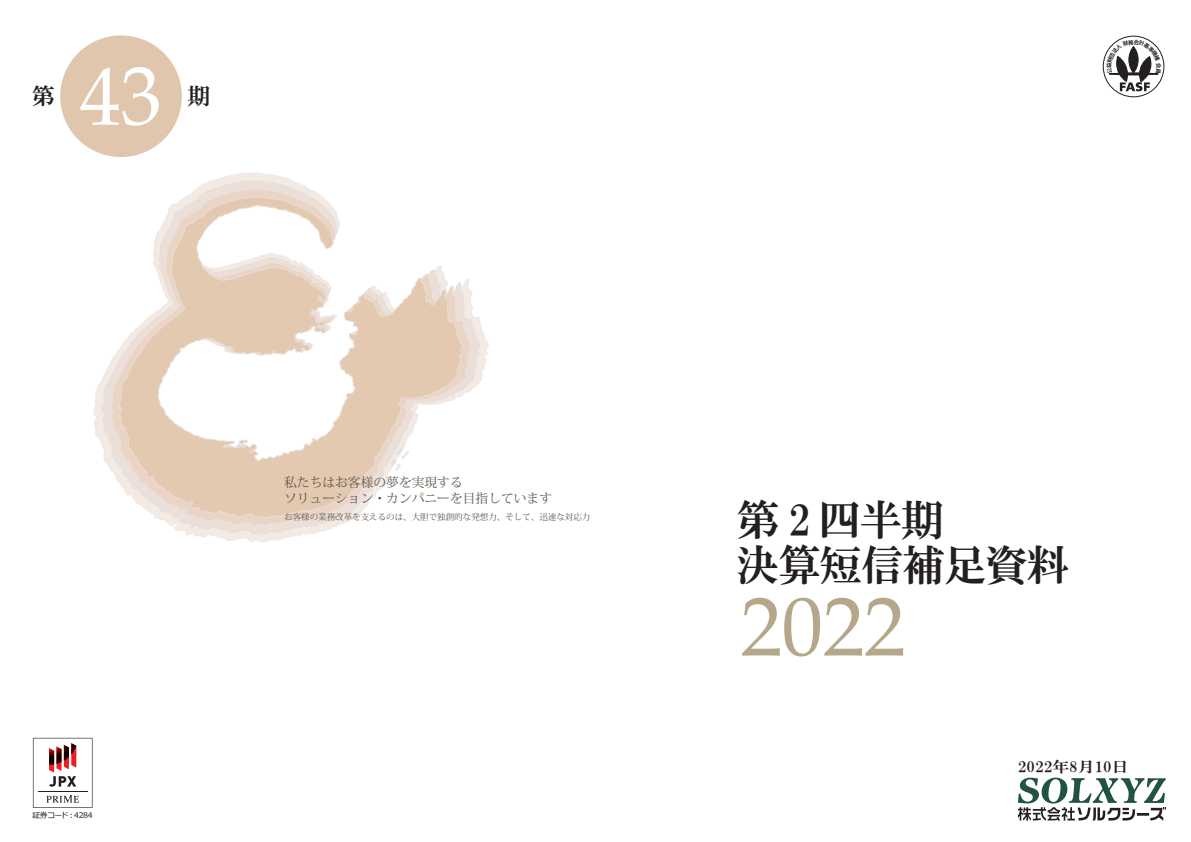
<style>
.page{position:relative;width:1191px;height:842px;background:#fff}
.page>*{position:absolute;margin:0;border:0;box-sizing:border-box;transform-origin:0 0}
.t1{font:82.2px "Book Antiqua";color:#b5a78a}
.t2{font:82.2px "Book Antiqua";color:#fff}
.t3{font:42.5px/45.4px "HGP Mincho E";letter-spacing:-.025em;color:#231f20}
.t4{font:22.7px "HGP Mincho E";color:#231f20}
.t5{font:14.9px "HGP Mincho E";color:#231f20;scale:1.12 1}
.t6{font:12.8px/16.3px "Koz Min Pr 6 N";color:#5e534a}
.t7{font:8.5px "Koz Min Pr 6 N";color:#5e534a}
.t8{font:7.8px "Meiryo";letter-spacing:-.045em;color:#231f20}
</style>
<div class="page">
<div style="left:60px;top:35px;width:122px;height:122px;background:#dfc6ad;border-radius:50%"></div>
<svg style="left:1018px;top:777px;width:148px;height:44px"></svg>
<svg style="left:94px;top:173px;width:394px;height:369px"></svg>
<svg style="left:102px;top:181px;width:378px;height:353px"></svg>
<svg style="left:111px;top:189px;width:360px;height:337px"></svg>
<svg style="left:119px;top:197px;width:344px;height:321px"></svg>
<svg style="left:231px;top:440px;width:17px;height:17px"></svg>
<svg style="left:382px;top:439px;width:26px;height:31px"></svg>
<div style="left:1103px;top:36px;width:61px;height:61px;border:1px solid #231f20;border-radius:50%"></div>
<svg style="left:33px;top:738px;width:59px;height:70px"></svg>
<svg style="left:1106px;top:39px;width:55px;height:52px"></svg>
<h3 class="t4" style="left:32px;top:85px;width:24px">第</h3>
<h1 class="t2" style="left:80px;top:39px;width:84px">43</h1>
<h3 class="t4" style="left:188px;top:85px;width:24px">期</h3>
<p class="t8" style="left:32px;top:810px;width:62px">証券コード：4284</p>
<h3 class="t6" style="left:284px;top:474px;width:269px">私たちはお客様の夢を実現する<br>ソリューション・カンパニーを目指しています</h3>
<p class="t7" style="left:284px;top:512px;width:308px">お客様の業務改革を支えるのは、大胆で独創的な発想力、そして、迅速な対応力</p>
<h2 class="t3" style="left:736px;top:496px;width:335px">第 2四半期<br>決算短信補足資料</h2>
<h1 class="t1" style="left:740px;top:570px;width:166px">2022</h1>
<h3 class="t5" style="left:1018px;top:759px;width:100px">2022年8月10日</h3>
</div>
